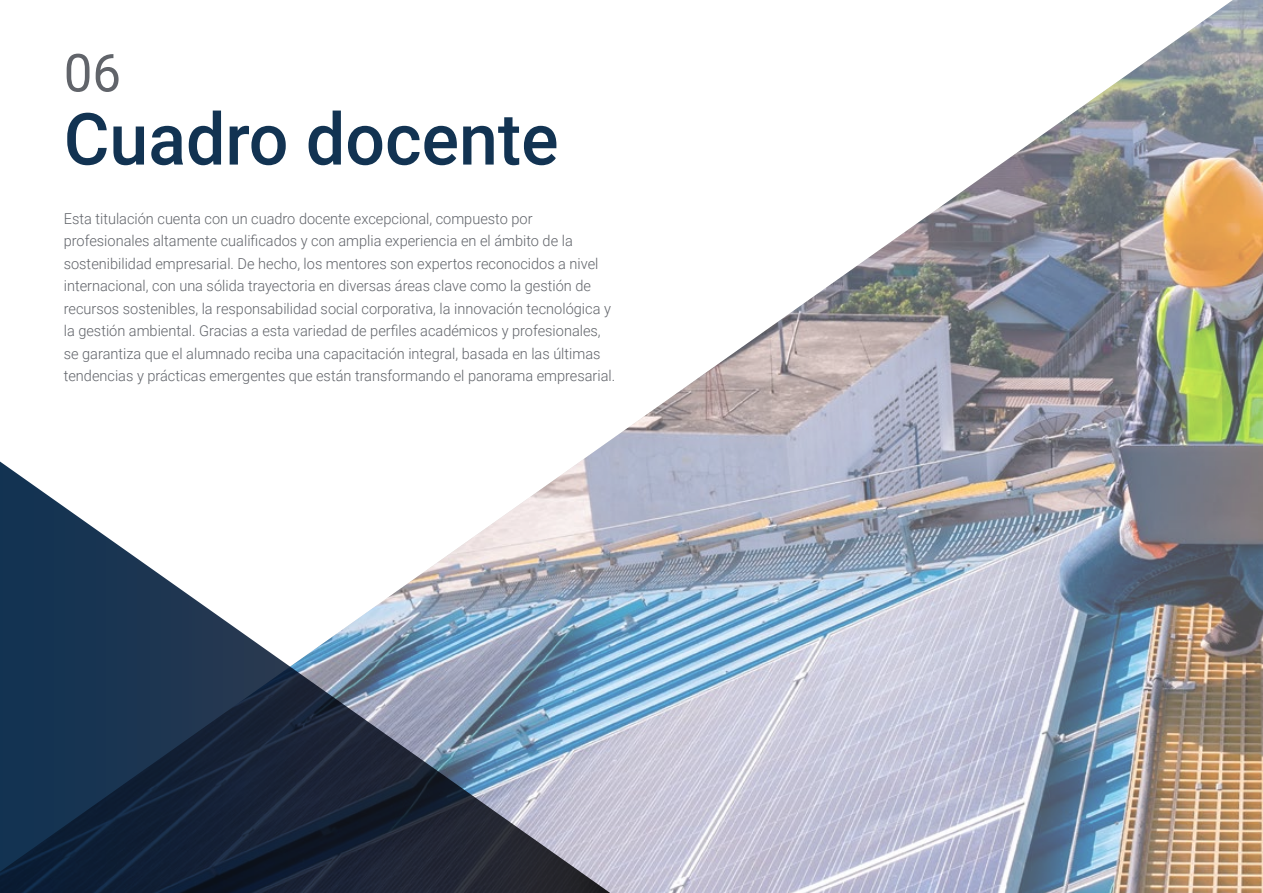
<style>
.page{position:relative;width:1263px;height:893px;background:#fff}
.page>*{position:absolute;margin:0;border:0;box-sizing:border-box;transform-origin:0 0}
.t1{font:500 72px "Roboto";color:#123352}
.t2{font:52.5px "Roboto";color:#61646a}
.t3{font:300 15px/22.5px "Roboto";color:#61646a}
</style>
<div class="page">
<img style="left:602px;top:0;width:661px;height:893px">
<svg style="left:0;top:446px;width:640px;height:447px"></svg>
<h2 class="t2" style="left:64px;top:36px;width:59px">06</h2>
<h1 class="t1" style="left:64px;top:89px;width:496px">Cuadro docente</h1>
<p class="t3" style="left:64px;top:207px;width:553px">Esta titulación cuenta con un cuadro docente excepcional, compuesto por profesionales altamente cualificados y con amplia experiencia en el ámbito de la sostenibilidad empresarial. De hecho, los mentores son expertos reconocidos a nivel internacional, con una sólida trayectoria en diversas áreas clave como la gestión de recursos sostenibles, la responsabilidad social corporativa, la innovación tecnológica y la gestión ambiental. Gracias a esta variedad de perfiles académicos y profesionales, se garantiza que el alumnado reciba una capacitación integral, basada en las últimas tendencias y prácticas emergentes que están transformando el panorama empresarial.</p>
</div>
